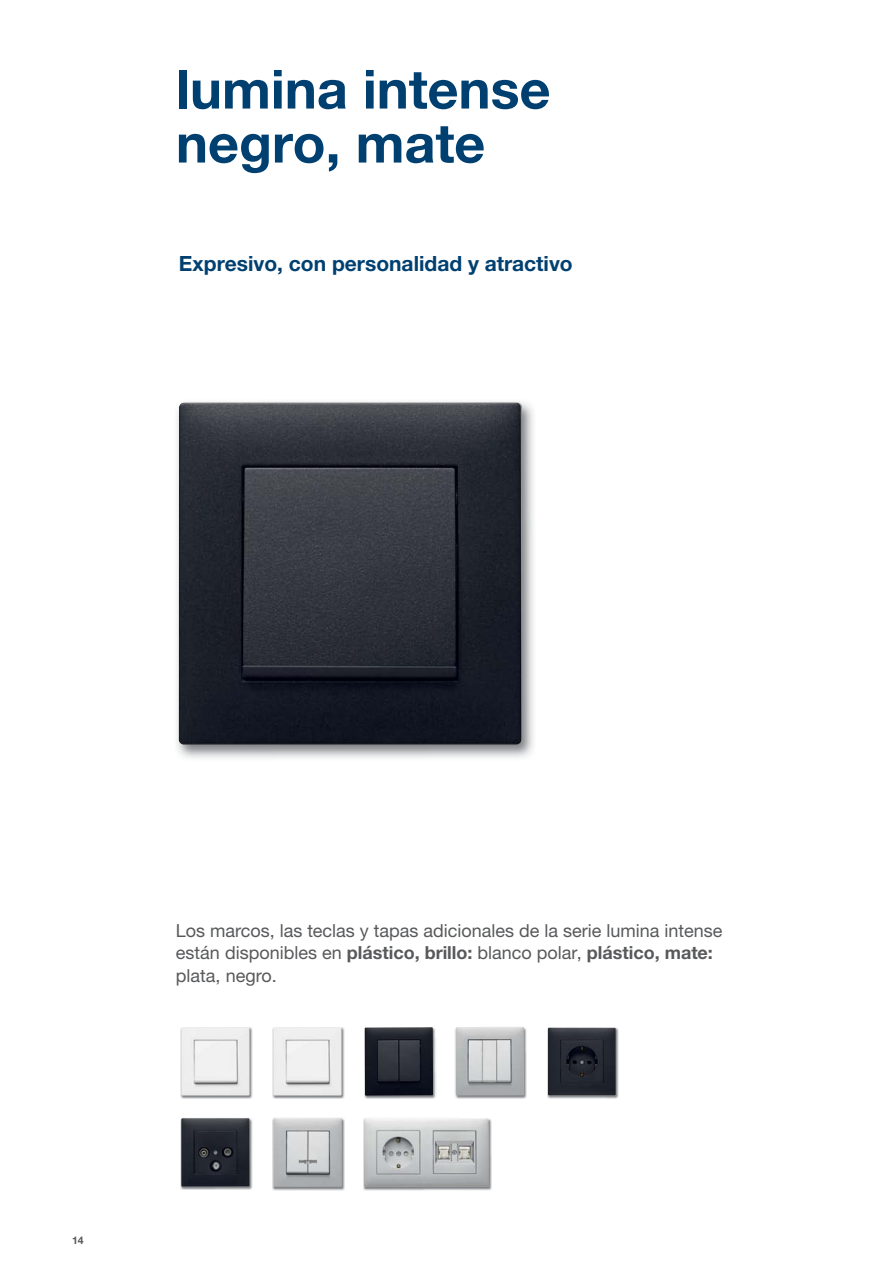
<style>
.page{position:relative;width:893px;height:1263px;background:#fff}
.page>*{position:absolute;margin:0;border:0;box-sizing:border-box;transform-origin:0 0}
.t1{font:700 54px/54px "Helvetica Neue LTW1 G";color:#004071}
.t2{font:700 21px "Helvetica Neue LTW1 G";color:#004071}
.t3{font:18px/22.5px "Helvetica Neue LTW1 G";color:#58595b}
.t4{font:700 10.5px "Helvetica Neue LTW1 G";color:#58595b}
.s1{font-weight:700}
</style>
<div class="page">
<img style="left:547px;top:1027px;width:72px;height:72px">
<img style="left:548px;top:1027px;width:68px;height:68px">
<img style="left:363px;top:1119px;width:128px;height:71px">
<img style="left:364px;top:1118px;width:125px;height:69px">
<img style="left:181px;top:1027px;width:72px;height:72px">
<img style="left:181px;top:1027px;width:69px;height:68px">
<img style="left:273px;top:1027px;width:72px;height:72px">
<img style="left:273px;top:1027px;width:69px;height:68px">
<img style="left:364px;top:1028px;width:72px;height:71px">
<img style="left:365px;top:1027px;width:68px;height:68px">
<img style="left:455px;top:1028px;width:72px;height:71px">
<img style="left:456px;top:1027px;width:68px;height:68px">
<img style="left:181px;top:1119px;width:72px;height:71px">
<img style="left:181px;top:1118px;width:69px;height:68px">
<img style="left:273px;top:1118px;width:72px;height:72px">
<img style="left:273px;top:1118px;width:69px;height:69px">
<img style="left:177px;top:401px;width:357px;height:357px">
<img style="left:179px;top:403px;width:343px;height:342px">
<h1 class="t1" style="left:176px;top:62px;width:376px">lumina intense negro, mate</h1>
<p class="t2" style="left:179px;top:250px;width:395px">Expresivo, con personalidad y atractivo</p>
<p class="t3" style="left:176px;top:919px;width:548px">Los marcos, las teclas y tapas adicionales de la serie lumina intense están disponibles en <span class="s1">plástico, brillo:</span> blanco polar, <span class="s1">plástico, mate: </span>plata, negro.</p>
<p class="t4" style="left:72px;top:1233px;width:13px">14</p>
</div>
